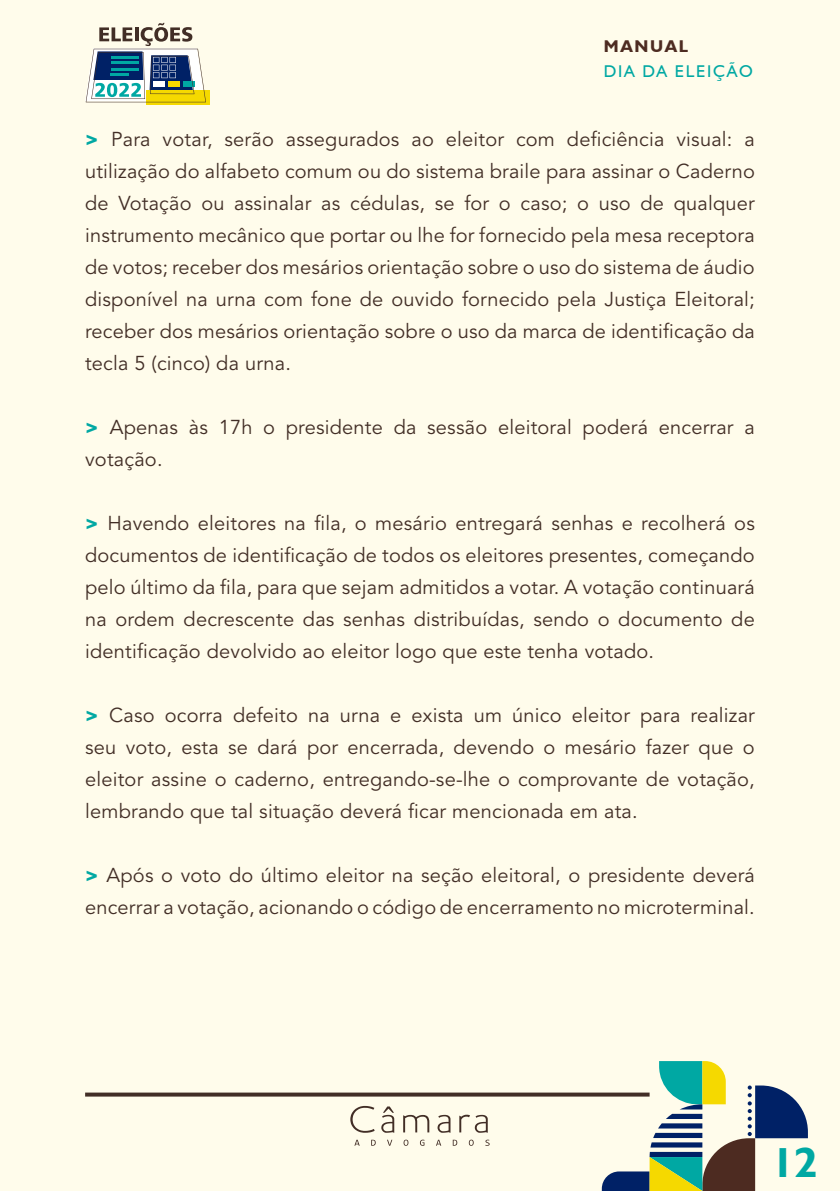
<style>
.page{position:relative;width:840px;height:1191px;background:#fff}
.page>*{position:absolute;margin:0;border:0;box-sizing:border-box;transform-origin:0 0}
.t1{font:700 42px "Humanist 521 BT";color:#00a8a3}
.t2{font:20px/32px "Avenir LT Std";letter-spacing:.01em;color:#422e26;text-align:justify}
.t3{font:17px "Humanist 521 BT";letter-spacing:.1em;color:#00a8a3}
.t4{font:700 17px "Humanist 521 BT";letter-spacing:.1em;color:#4d2b21}
.s1{font-weight:900;color:#00a8a3}
</style>
<div class="page">
<div style="left:0;top:0;width:839px;height:1191px;background:#fffceb"></div>
<svg style="left:354px;top:1139px;width:135px;height:6px"></svg>
<svg style="left:350px;top:1106px;width:137px;height:26px"></svg>
<svg style="left:85px;top:1092px;width:516px;height:4px;background:#5d4b42"></svg>
<svg style="left:601px;top:1061px;width:206px;height:130px"></svg>
<svg style="left:147px;top:90px;width:63px;height:15px"></svg>
<svg style="left:85px;top:23px;width:121px;height:79px"></svg>
<p class="t4" style="left:603px;top:35px;width:86px">MANUAL</p>
<p class="t3" style="left:603px;top:60px;width:150px">DIA DA ELEIÇÃO</p>
<p class="t2" style="left:85px;top:123px;width:671px"><span class="s1">&gt;</span> Para votar, serão assegurados ao eleitor com deficiência visual: a utilização do alfabeto comum ou do sistema braile para assinar o Caderno de Votação ou assinalar as cédulas, se for o caso; o uso de qualquer instrumento mecânico que portar ou lhe for fornecido pela mesa receptora de votos; receber dos mesários orientação sobre o uso do sistema de áudio disponível na urna com fone de ouvido fornecido pela Justiça Eleitoral; receber dos mesários orientação sobre o uso da marca de identificação da tecla 5 (cinco) da urna.</p>
<p class="t2" style="left:85px;top:411px;width:670px"><span class="s1">&gt;</span> Apenas às 17h o presidente da sessão eleitoral poderá encerrar a votação.</p>
<p class="t2" style="left:85px;top:507px;width:671px"><span class="s1">&gt;</span> Havendo eleitores na fila, o mesário entregará senhas e recolherá os documentos de identificação de todos os eleitores presentes, começando pelo último da fila, para que sejam admitidos a votar. A votação continuará na ordem decrescente das senhas distribuídas, sendo o documento de identificação devolvido ao eleitor logo que este tenha votado.</p>
<p class="t2" style="left:85px;top:699px;width:671px"><span class="s1">&gt;</span> Caso ocorra defeito na urna e exista um único eleitor para realizar seu voto, esta se dará por encerrada, devendo o mesário fazer que o eleitor assine o caderno, entregando-se-lhe o comprovante de votação, lembrando que tal situação deverá ficar mencionada em ata.</p>
<p class="t2" style="left:85px;top:859px;width:671px"><span class="s1">&gt;</span> Após o voto do último eleitor na seção eleitoral, o presidente deverá encerrar a votação, acionando o código de encerramento no microterminal.</p>
<h1 class="t1" style="left:771px;top:1136px;width:47px">12</h1>
</div>
